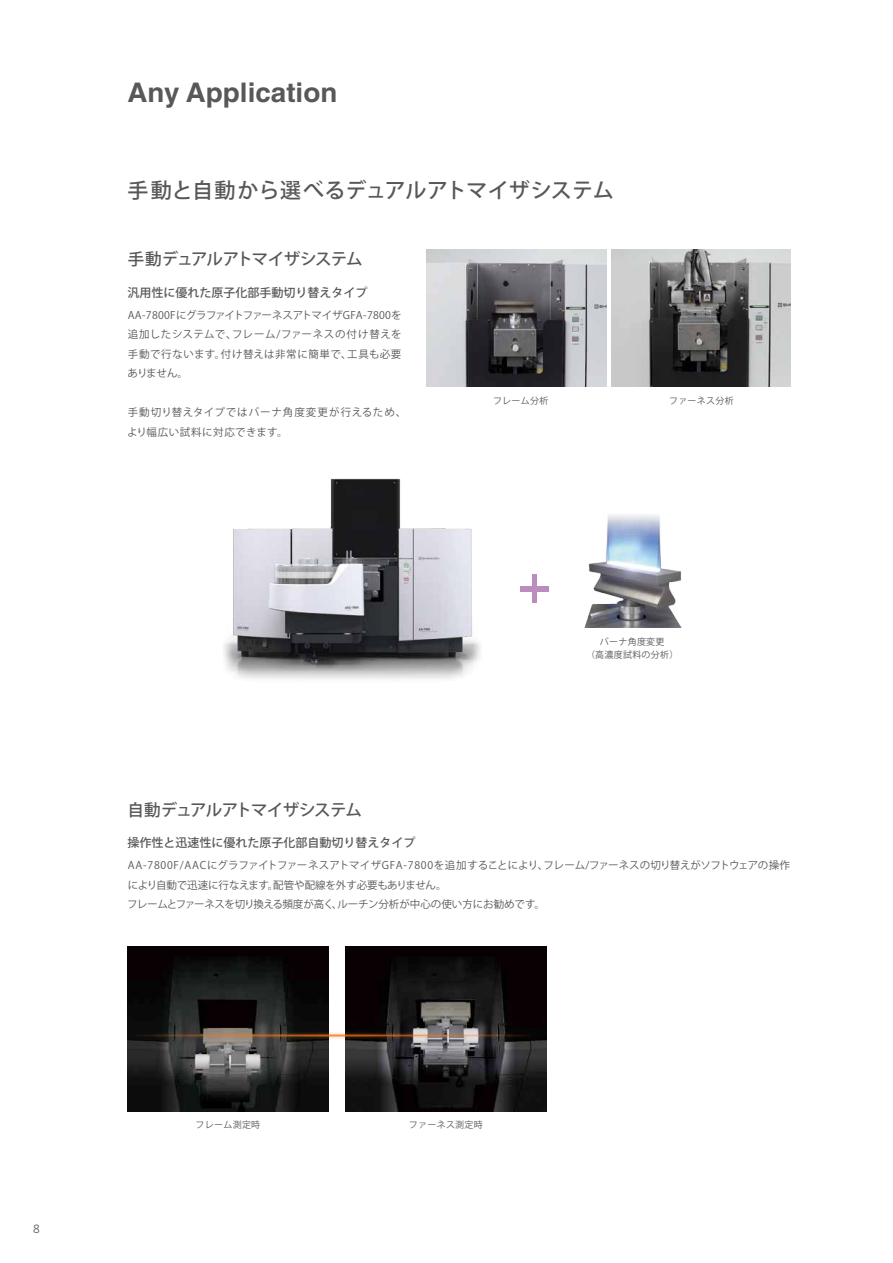
<style>
.page{position:relative;width:893px;height:1263px;background:#fff}
.page>*{position:absolute;margin:0;border:0;box-sizing:border-box;transform-origin:0 0}
.t1{font:700 27px "Helvetica LT Std";color:#595757}
.t2{font:500 21px "Koz Go Pr 6 N";letter-spacing:.01em;color:#595757}
.t3{font:500 16.5px "Koz Go Pr 6 N";letter-spacing:-.05em;color:#595757}
.t4{font:500 12px "Koz Go Pr 6 N";color:#595757}
.t5{font:300 12px "Frutiger LT Std";color:#595757}
.t6{font:10.5px/19.5px "Koz Go Pr 6 N";color:#595757;text-align:justify}
.t7{font:10.5px/19.5px "Koz Go Pr 6 N";letter-spacing:.06em;color:#595757}
.t8{font:9px/13.5px "Koz Go Pr 6 N";letter-spacing:.03em;color:#595757;text-align:center}
</style>
<div class="page">
<img style="left:127px;top:946px;width:201px;height:165px">
<img style="left:345px;top:946px;width:201px;height:165px">
<img style="left:427px;top:250px;width:179px;height:137px">
<img style="left:612px;top:250px;width:179px;height:137px">
<img style="left:223px;top:478px;width:394px;height:201px">
<img style="left:580px;top:508px;width:101px;height:119px">
<div style="left:520px;top:586px;width:29px;height:5px;background:#ba8dbe"></div>
<div style="left:532px;top:574px;width:5px;height:29px;background:#ba8dbe"></div>
<img style="left:128px;top:1019px;width:419px;height:29px">
<p class="t5" style="left:33px;top:1222px;width:8px">8</p>
<h1 class="t1" style="left:128px;top:76px;width:211px">Any Application</h1>
<h2 class="t2" style="left:128px;top:178px;width:488px">手動と自動から選べるデュアルアトマイザシステム</h2>
<h3 class="t3" style="left:128px;top:250px;width:236px">手動デュアルアトマイザシステム</h3>
<p class="t4" style="left:127px;top:286px;width:242px">汎用性に優れた原子化部手動切り替えタイプ</p>
<p class="t6" style="left:128px;top:305px;width:276px">AA-7800FにグラファイトファーネスアトマイザGFA-7800を追加したシステムで、フレーム/ファーネスの付け替えを手動で行ないます。付け替えは非常に簡単で、工具も必要ありません。</p>
<p class="t7" style="left:127px;top:403px;width:281px">手動切り替えタイプではバーナ角度変更が行えるため、より幅広い試料に対応できます。</p>
<p class="t8" style="left:493px;top:394px;width:57px">フレーム分析</p>
<p class="t8" style="left:669px;top:394px;width:66px">ファーネス分析</p>
<h3 class="t3" style="left:127px;top:801px;width:236px">自動デュアルアトマイザシステム</h3>
<p class="t4" style="left:128px;top:836px;width:290px">操作性と迅速性に優れた原子化部自動切り替えタイプ</p>
<p class="t8" style="left:586px;top:635px;width:94px">バーナ角度変更<br>（高濃度試料の分析）</p>
<p class="t6" style="left:127px;top:856px;width:664px;text-align:left">AA-7800F/AACにグラファイトファーネスアトマイザGFA-7800を追加することにより、フレーム/ファーネスの切り替えがソフトウェアの操作により自動で迅速に行なえます。配管や配線を外す必要もありません。<br>フレームとファーネスを切り換える頻度が高く、ルーチン分析が中心の使い方にお勧めです。</p>
<p class="t8" style="left:196px;top:1118px;width:66px">フレーム測定時</p>
<p class="t8" style="left:409px;top:1118px;width:75px">ファーネス測定時</p>
</div>
